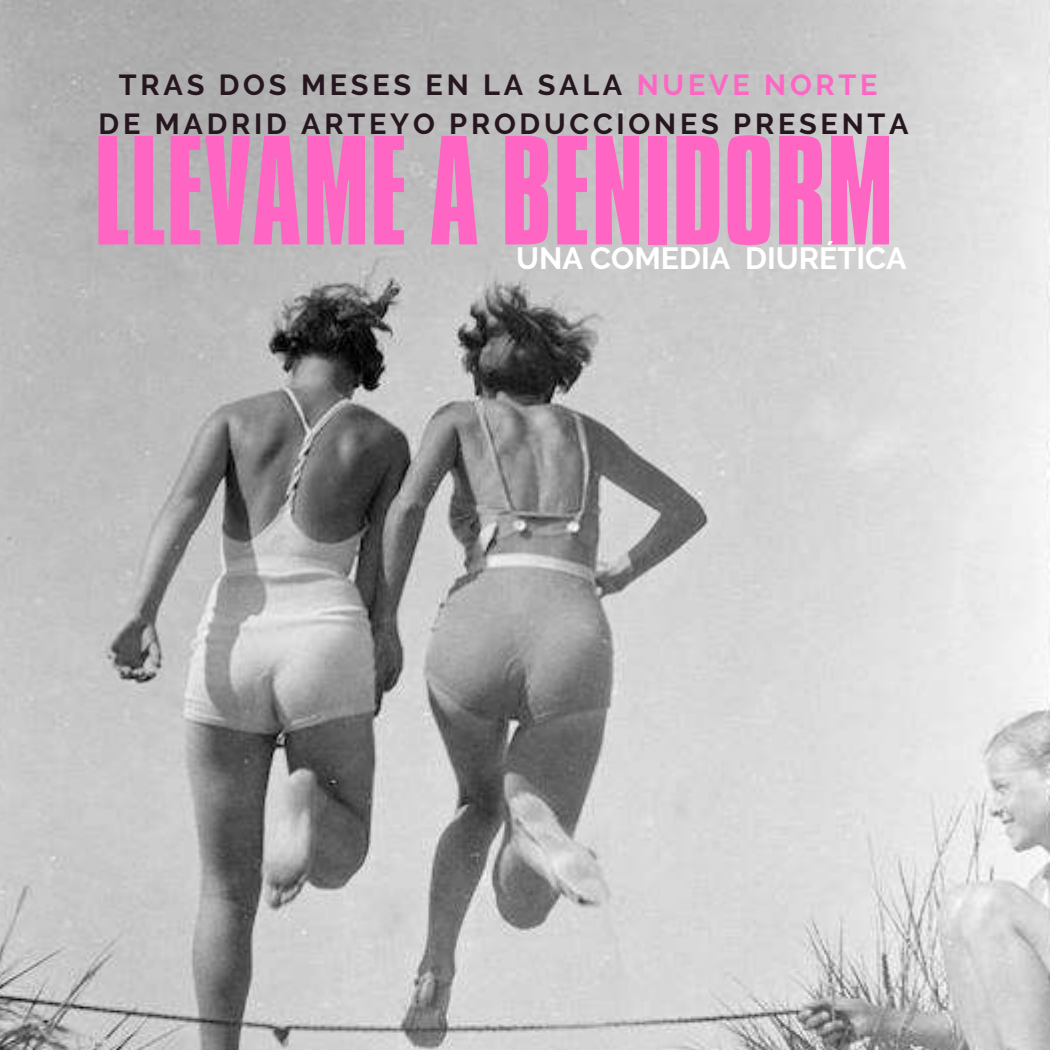
<style>
.page{position:relative;width:1050px;height:1050px;background:#fff}
.page>*{position:absolute;margin:0;border:0;box-sizing:border-box;transform-origin:0 0}
.t1{font:133.7px "Aka Acid GR Compacta";color:#ff66c4}
.t2{font:700 30.6px "Raleway";color:#fff}
.t3{font:700 28.9px/39.8px "Raleway";letter-spacing:.13em;color:#26161f;text-align:center}
.s1{color:#ff66c4}
</style>
<div class="page">
<img style="left:0;top:0;width:1050px;height:1050px">
<p class="t3" style="left:99px;top:65px;width:811px">TRAS DOS MESES EN LA SALA <span class="s1">NUEVE NORTE<br></span>DE MADRID ARTEYO PRODUCCIONES PRESENTA</p>
<h1 class="t1" style="left:94px;top:108px;width:801px">LLEVAME A BENIDORM</h1>
<p class="t2" style="left:516px;top:241px;width:392px">UNA COMEDIA DIURÉTICA</p>
</div>
